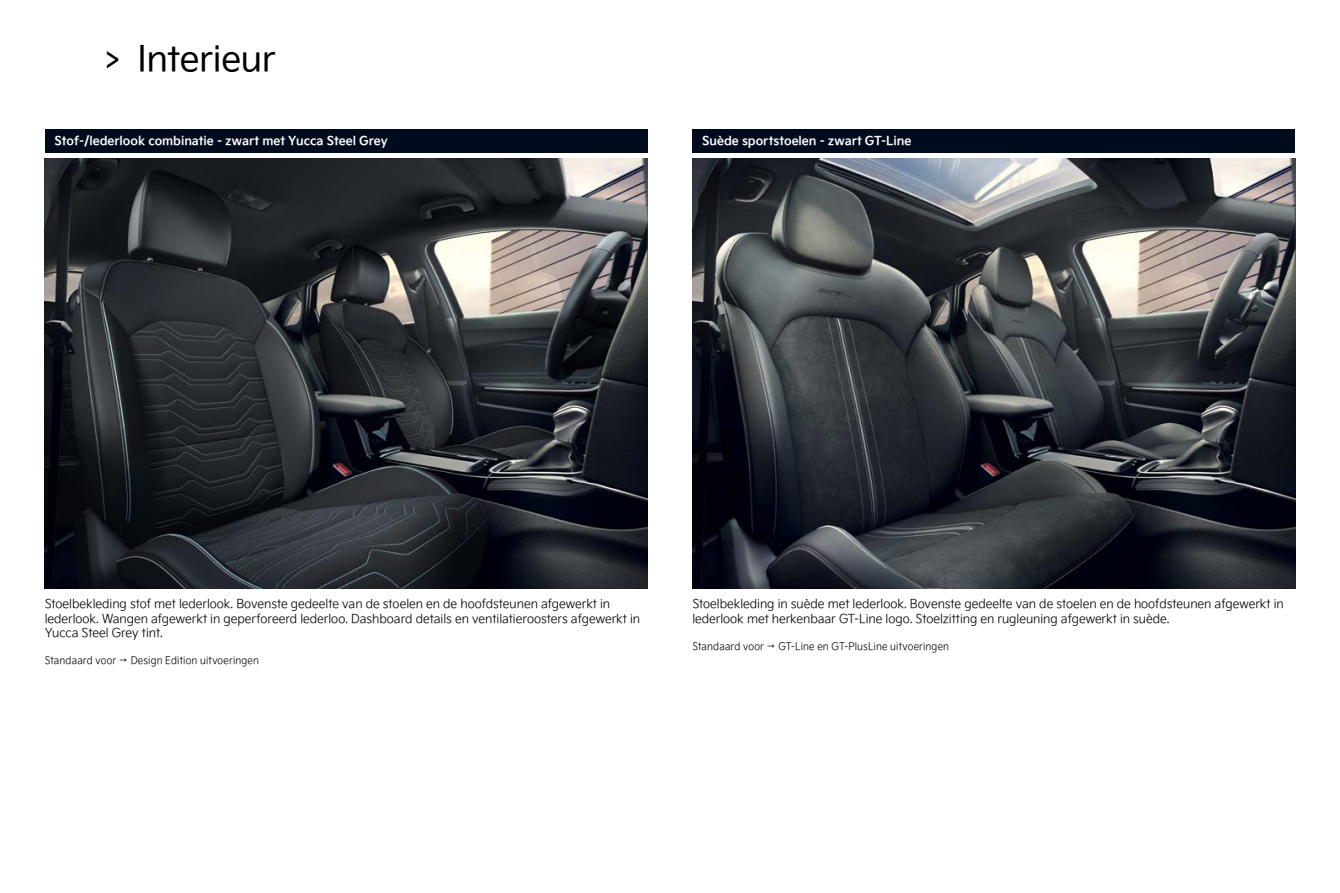
<style>
.page{position:relative;width:1340px;height:893px;background:#fff}
.page>*{position:absolute;margin:0;border:0;box-sizing:border-box;transform-origin:0 0}
.t1{font:35px "Kia Signature OTF Regular";letter-spacing:-.01em;color:#000}
.t2{font:12.25px/14.7px "Kia Signature OTF Light";letter-spacing:-.005em;color:#000}
.t3{font:12.25px "Kia Signature OTF Bold";letter-spacing:-.005em;color:#fff}
.t4{font:10.5px "Kia Signature OTF Light";letter-spacing:.015em;color:#000;scale:.92 1}
</style>
<div class="page">
<img style="left:45px;top:159px;width:602px;height:430px">
<img style="left:692px;top:159px;width:603px;height:430px">
<div style="left:45px;top:129px;width:602px;height:24px;background:#000b1e"></div>
<div style="left:692px;top:129px;width:603px;height:24px;background:#000b1e"></div>
<h1 class="t1" style="left:104px;top:33px;width:173px">&gt; Interieur</h1>
<p class="t3" style="left:55px;top:132px;width:334px">Stof-/lederlook combinatie - zwart met Yucca Steel Grey</p>
<p class="t3" style="left:702px;top:132px;width:211px">Suède sportstoelen - zwart GT-Line</p>
<p class="t2" style="left:45px;top:595px;width:597px">Stoelbekleding stof met lederlook. Bovenste gedeelte van de stoelen en de hoofdsteunen afgewerkt in lederlook. Wangen afgewerkt in geperforeerd lederloo. Dashboard details en ventilatieroosters afgewerkt in<br>Yucca Steel Grey tint.</p>
<p class="t4" style="left:45px;top:653px;width:234px">Standaard voor → Design Edition uitvoeringen</p>
<p class="t2" style="left:692px;top:595px;width:593px">Stoelbekleding in suède met lederlook. Bovenste gedeelte van de stoelen en de hoofdsteunen afgewerkt in lederlook met herkenbaar GT-Line logo. Stoelzitting en rugleuning afgewerkt in suède.</p>
<p class="t4" style="left:692px;top:638px;width:280px">Standaard voor → GT-Line en GT-PlusLine uitvoeringen</p>
</div>
